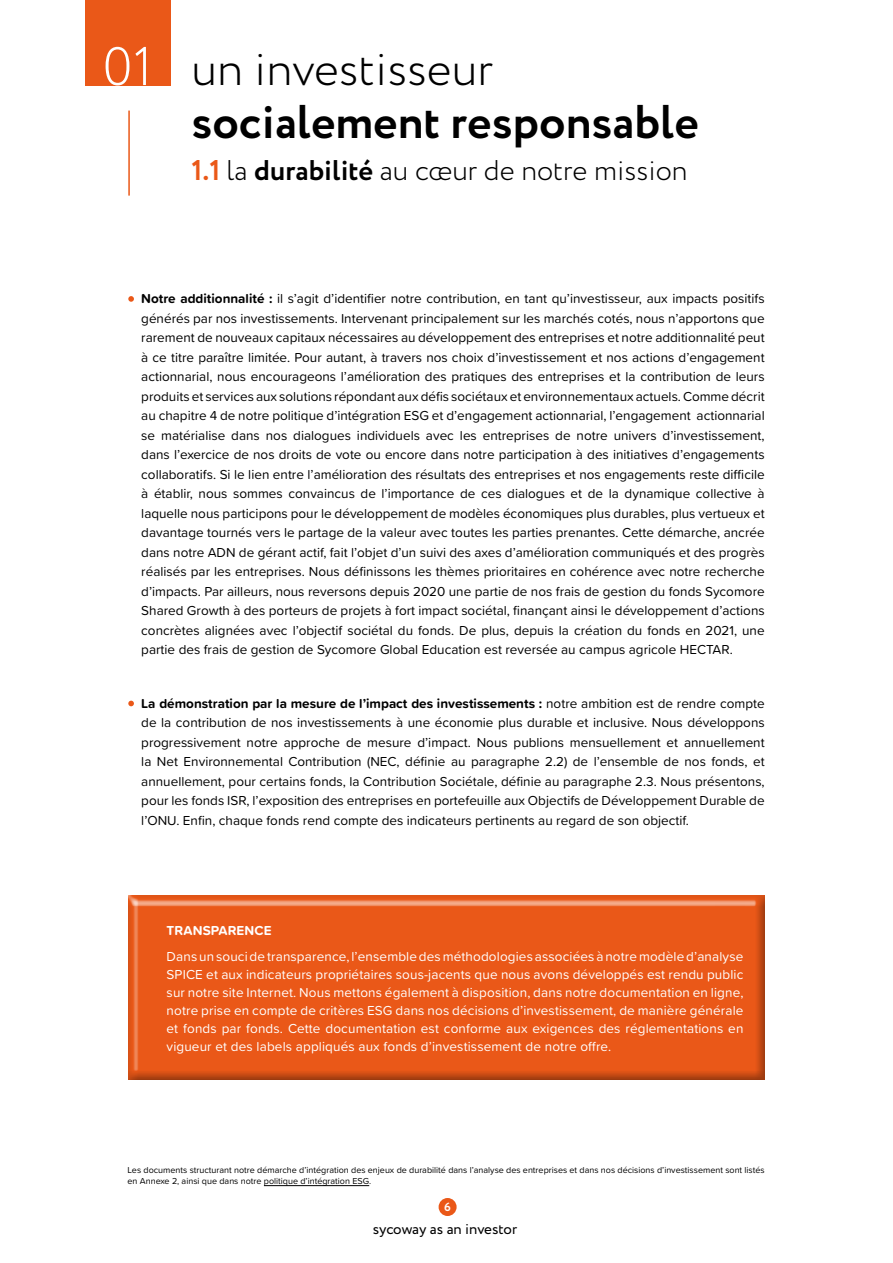
<style>
.page{position:relative;width:893px;height:1263px;background:#fff}
.page>*{position:absolute;margin:0;border:0;box-sizing:border-box;transform-origin:0 0}
.t1{font:700 47.25px/52.5px "Circe";color:#000}
.t2{font:300 28.5px "Circe";color:#000}
.t3{font:15px "Circe";color:#000}
.t4{font:13.5px/19.5px "Proxima Soft";color:#000;text-align:justify}
.t5{font:13.5px/18px "Proxima Soft";letter-spacing:.01em;color:#fff;text-align:justify}
.t6{font:700 13.5px "Proxima Soft";letter-spacing:.01em;color:#fff}
.t7{font:700 12px "Circe";color:#fff}
.t8{font:9px/10.8px "Proxima Soft";color:#000}
.s1{font-weight:300;font-size:54px;color:#fff}
.s2{font-weight:300}
.s3{font-weight:700;color:#ea5818}
.s4{font-weight:700}
</style>
<div class="page">
<div style="left:439px;top:1198px;width:18px;height:18px;background:#ea5818;border-radius:50%"></div>
<div style="left:85px;top:0;width:85px;height:85px;background:#ea5818"></div>
<hr style="left:128px;top:111px;width:2px;height:85px;background:#ea5818">
<svg style="left:128px;top:296px;width:6px;height:6px"></svg>
<svg style="left:128px;top:701px;width:6px;height:5px"></svg>
<div style="left:122px;top:889px;width:654px;height:191px;background:#000;opacity:.75"></div>
<hr style="left:264px;top:1185px;width:105px;height:1px;background:#000">
<h1 class="t1" style="left:191px;top:45px;width:509px;text-indent:-89px"><span class="s1">01</span> <span class="s2">un investisseur </span>socialement responsable</h1>
<h2 class="t2" style="left:191px;top:152px;width:498px"><span class="s3">1.1</span> la <span class="s4">durabilité</span> au cœur de notre mission</h2>
<p class="t4" style="left:141px;top:288px;width:625px"><span class="s4">Notre additionnalité :</span> il s’agit d’identifier notre contribution, en tant qu’investisseur, aux impacts positifs générés par nos investissements. Intervenant principalement sur les marchés cotés, nous n’apportons que rarement de nouveaux capitaux nécessaires au développement des entreprises et notre additionnalité peut à ce titre paraître limitée. Pour autant, à travers nos choix d’investissement et nos actions d’engagement actionnarial, nous encourageons l’amélioration des pratiques des entreprises et la contribution de leurs produits et services aux solutions répondant aux défis sociétaux et environnementaux actuels. Comme décrit au chapitre 4 de notre politique d’intégration ESG et d’engagement actionnarial, l’engagement actionnarial se matérialise dans nos dialogues individuels avec les entreprises de notre univers d’investissement, dans l’exercice de nos droits de vote ou encore dans notre participation à des initiatives d’engagements collaboratifs. Si le lien entre l’amélioration des résultats des entreprises et nos engagements reste difficile à établir, nous sommes convaincus de l’importance de ces dialogues et de la dynamique collective à laquelle nous participons pour le développement de modèles économiques plus durables, plus vertueux et davantage tournés vers le partage de la valeur avec toutes les parties prenantes. Cette démarche, ancrée dans notre ADN de gérant actif, fait l’objet d’un suivi des axes d’amélioration communiqués et des progrès réalisés par les entreprises. Nous définissons les thèmes prioritaires en cohérence avec notre recherche d’impacts. Par ailleurs, nous reversons depuis 2020 une partie de nos frais de gestion du fonds Sycomore Shared Growth à des porteurs de projets à fort impact sociétal, finançant ainsi le développement d’actions concrètes alignées avec l’objectif sociétal du fonds. De plus, depuis la création du fonds en 2021, une partie des frais de gestion de Sycomore Global Education est reversée au campus agricole HECTAR.</p>
<p class="t4" style="left:141px;top:693px;width:625px"><span class="s4">La démonstration par la mesure de l’impact des investissements :</span> notre ambition est de rendre compte de la contribution de nos investissements à une économie plus durable et inclusive. Nous développons progressivement notre approche de mesure d’impact. Nous publions mensuellement et annuellement la Net Environnemental Contribution (NEC, définie au paragraphe 2.2) de l’ensemble de nos fonds, et annuellement, pour certains fonds, la Contribution Sociétale, définie au paragraphe 2.3. Nous présentons, pour les fonds ISR, l’exposition des entreprises en portefeuille aux Objectifs de Développement Durable de l’ONU. Enfin, chaque fonds rend compte des indicateurs pertinents au regard de son objectif.</p>
<p class="t6" style="left:167px;top:920px;width:107px">TRANSPARENCE</p>
<p class="t5" style="left:167px;top:947px;width:578px">Dans un souci de transparence, l’ensemble des méthodologies associées à notre modèle d’analyse SPICE et aux indicateurs propriétaires sous-jacents que nous avons développés est rendu public sur notre site Internet. Nous mettons également à disposition, dans notre documentation en ligne, notre prise en compte de critères ESG dans nos décisions d’investissement, de manière générale et fonds par fonds. Cette documentation est conforme aux exigences des réglementations en vigueur et des labels appliqués aux fonds d’investissement de notre offre.</p>
<p class="t8" style="left:128px;top:1164px;width:639px">Les documents structurant notre démarche d’intégration des enjeux de durabilité dans l’analyse des entreprises et dans nos décisions d’investissement sont listés en Annexe 2, ainsi que dans notre politique d’intégration ESG.</p>
<p class="t7" style="left:444px;top:1199px;width:8px">6</p>
<p class="t3" style="left:373px;top:1219px;width:146px">sycoway as an investor</p>
</div>
